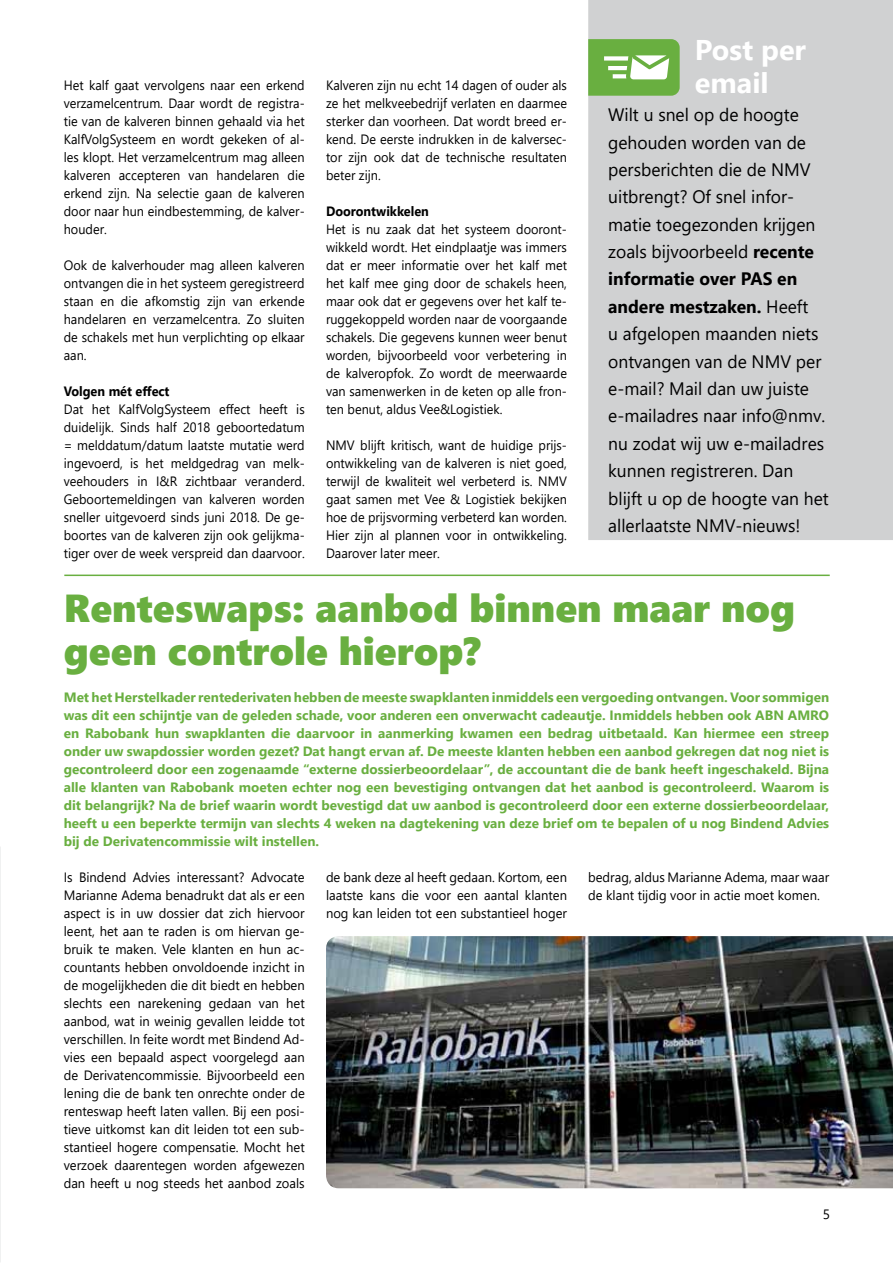
<style>
.page{position:relative;width:893px;height:1263px;background:#fff}
.page>*{position:absolute;margin:0;border:0;box-sizing:border-box;transform-origin:0 0}
.t1{font:39px/43.5px "Segoe UI Black";color:#69af40}
.t2{font:700 28.5px/33px "Segoe UI";color:#fff}
.t3{font:18px/27.5px "Segoe UI";color:#000}
.t4{font:13.5px/18px "Segoe UI";color:#000;text-align:justify;scale:.94 1}
.t5{font:700 13.5px/18px "Segoe UI";color:#69af40;text-align:justify}
.t6{font:13.5px/18px "Segoe UI";color:#000;text-align:justify;scale:.96 1}
.t7{font:700 13.5px "Segoe UI";color:#000;scale:.94 1}
.t8{font:13.5px "Segoe UI";color:#000}
.s1{font-weight:700}
</style>
<div class="page">
<img style="left:326px;top:936px;width:567px;height:252px">
<hr style="left:64px;top:575px;width:766px;height:1px;background:#69af40">
<div style="left:588px;top:0;width:305px;height:540px;background:#d0d1d2"></div>
<svg style="left:588px;top:39px;width:92px;height:57px"></svg>
<p class="t4" style="left:64px;top:76px;width:258px">Het kalf gaat vervolgens naar een erkend verzamelcentrum. Daar wordt de registra&shy;tie van de kalveren binnen gehaald via het KalfVolgSysteem en wordt gekeken of al&shy;les klopt. Het verzamelcentrum mag alleen kalveren accepteren van handelaren die erkend zijn. Na selectie gaan de kalveren door naar hun eindbestemming, de kalver&shy;houder.</p>
<p class="t4" style="left:64px;top:256px;width:258px">Ook de kalverhouder mag alleen kalveren ontvangen die in het systeem geregistreerd staan en die afkomstig zijn van erkende handelaren en verzamelcentra. Zo sluiten de schakels met hun verplichting op elkaar aan.</p>
<p class="t7" style="left:64px;top:380px;width:114px">Volgen mét effect</p>
<p class="t4" style="left:64px;top:400px;width:258px">Dat het KalfVolgSysteem effect heeft is duidelijk. Sinds half 2018 geboortedatum = melddatum/datum laatste mutatie werd ingevoerd, is het meldgedrag van melk&shy;veehouders in I&amp;R zichtbaar veranderd.<br>Geboortemeldingen van kalveren worden sneller uitgevoerd sinds juni 2018. De ge&shy;boortes van de kalveren zijn ook gelijkma&shy;tiger over de week verspreid dan daarvoor.</p>
<p class="t4" style="left:326px;top:76px;width:258px">Kalveren zijn nu echt 14 dagen of ouder als ze het melkveebedrijf verlaten en daarmee sterker dan voorheen. Dat wordt breed er&shy;kend. De eerste indrukken in de kalversec&shy;tor zijn ook dat de technische resultaten beter zijn.</p>
<p class="t7" style="left:326px;top:200px;width:111px">Doorontwikkelen</p>
<p class="t4" style="left:326px;top:220px;width:258px">Het is nu zaak dat het systeem dooront&shy;wikkeld wordt. Het eindplaatje was immers dat er meer informatie over het kalf met het kalf mee ging door de schakels heen, maar ook dat er gegevens over het kalf te&shy;ruggekoppeld worden naar de voorgaande schakels. Die gegevens kunnen weer benut worden, bijvoorbeeld voor verbetering in de kalveropfok. Zo wordt de meerwaarde van samenwerken in de keten op alle fron&shy;ten benut, aldus Vee&amp;Logistiek.</p>
<p class="t4" style="left:326px;top:436px;width:258px">NMV blijft kritisch, want de huidige prijs&shy;ontwikkeling van de kalveren is niet goed, terwijl de kwaliteit wel verbeterd is. NMV gaat samen met Vee &amp; Logistiek bekijken hoe de prijsvorming verbeterd kan worden.<br>Hier zijn al plannen voor in ontwikkeling.<br>Daarover later meer.</p>
<h2 class="t2" style="left:695px;top:33px;width:113px">Post per email</h2>
<p class="t3" style="left:608px;top:101px;width:222px">Wilt u snel op de hoogte gehouden worden van de persberichten die de NMV uitbrengt? Of snel infor&shy;matie toegezonden krijgen zoals bijvoorbeeld <span class="s1">recente informatie over PAS en andere mestzaken.</span> Heeft<br>u afgelopen maanden niets ontvangen van de NMV per e-mail? Mail dan uw juiste e-mailadres naar info@nmv. nu zodat wij uw e-mailadres kunnen registreren. Dan blijft u op de hoogte van het allerlaatste NMV-nieuws!</p>
<h1 class="t1" style="left:64px;top:584px;width:733px">Renteswaps: aanbod binnen maar nog geen controle hierop?</h1>
<p class="t5" style="left:64px;top:688px;width:767px">Met het Herstelkader rentederivaten hebben de meeste swapklanten inmiddels een vergoeding ontvangen. Voor sommigen was dit een schijntje van de geleden schade, voor anderen een onverwacht cadeautje. Inmiddels hebben ook ABN AMRO en Rabobank hun swapklanten die daarvoor in aanmerking kwamen een bedrag uitbetaald. Kan hiermee een streep onder uw swapdossier worden gezet? Dat hangt ervan af. De meeste klanten hebben een aanbod gekregen dat nog niet is gecontroleerd door een zogenaamde “externe dossierbeoordelaar”, de accountant die de bank heeft ingeschakeld. Bijna alle klanten van Rabobank moeten echter nog een bevestiging ontvangen dat het aanbod is gecontroleerd. Waarom is dit belangrijk? Na de brief waarin wordt bevestigd dat uw aanbod is gecontroleerd door een externe dossierbeoordelaar, heeft u een beperkte termijn van slechts 4 weken na dagtekening van deze brief om te bepalen of u nog Bindend Advies bij de Derivatencommissie wilt instellen.</p>
<p class="t6" style="left:64px;top:868px;width:253px">Is Bindend Advies interessant? Advocate Marianne Adema benadrukt dat als er een aspect is in uw dossier dat zich hiervoor leent, het aan te raden is om hiervan ge&shy;bruik te maken. Vele klanten en hun ac&shy;countants hebben onvoldoende inzicht in de mogelijkheden die dit biedt en hebben slechts een narekening gedaan van het aanbod, wat in weinig gevallen leidde tot verschillen. In feite wordt met Bindend Ad&shy;vies een bepaald aspect voorgelegd aan de Derivatencommissie. Bijvoorbeeld een lening die de bank ten onrechte onder de renteswap heeft laten vallen. Bij een posi&shy;tieve uitkomst kan dit leiden tot een sub&shy;stantieel hogere compensatie. Mocht het verzoek daarentegen worden afgewezen dan heeft u nog steeds het aanbod zoals</p>
<p class="t6" style="left:326px;top:868px;width:253px">de bank deze al heeft gedaan. Kortom, een laatste kans die voor een aantal klanten nog kan leiden tot een substantieel hoger</p>
<p class="t6" style="left:588px;top:868px;width:253px">bedrag, aldus Marianne Adema, maar waar de klant tijdig voor in actie moet komen.</p>
<p class="t8" style="left:823px;top:1203px;width:9px">5</p>
</div>
